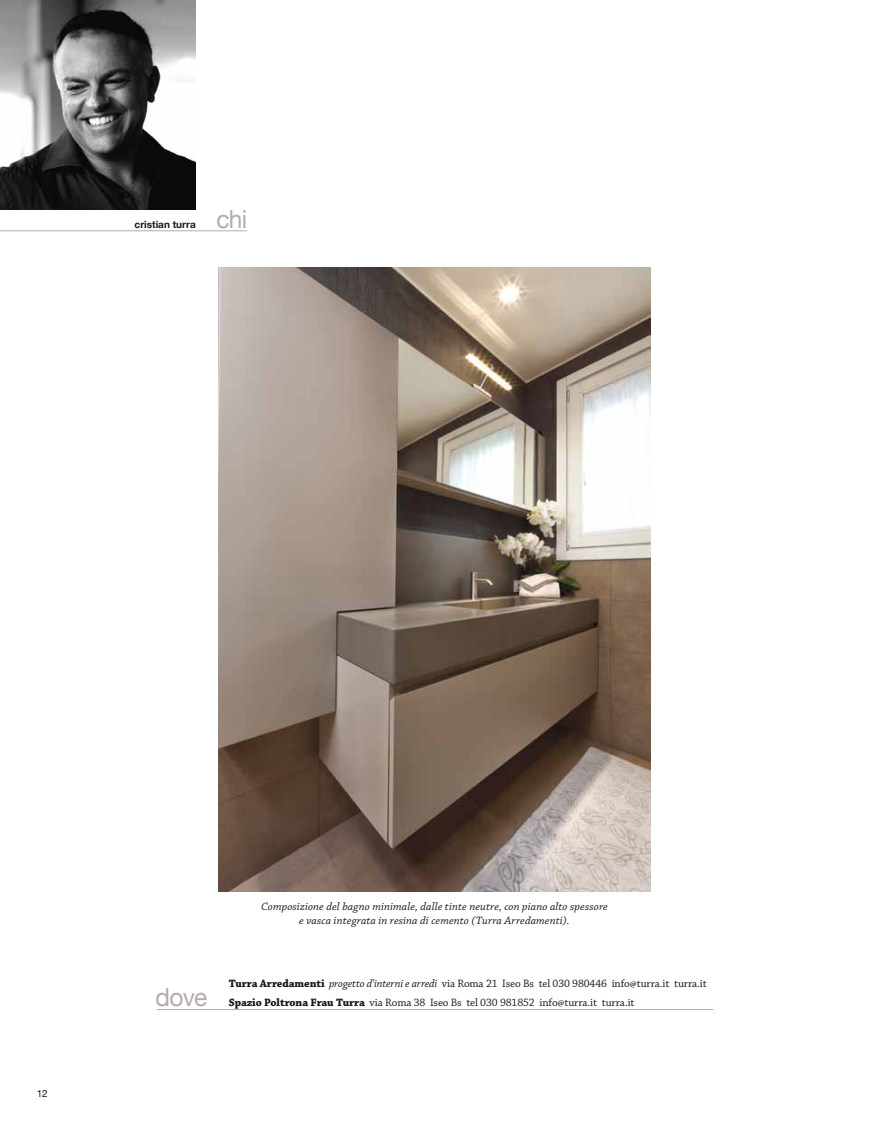
<style>
.page{position:relative;width:869px;height:1134px;background:#fff}
.page>*{position:absolute;margin:0;border:0;box-sizing:border-box;transform-origin:0 0}
.t1{font:25px "Helvetica Neue";letter-spacing:-.03em;color:#b5adaa}
.t2{font:11.25px "Chaparral Pro";letter-spacing:-.01em;color:#1a171c}
.t3{font:italic 11.25px/13.8px "Chaparral Pro";letter-spacing:.01em;color:#1a171c;text-align:center}
.t4{font:700 10px "Helvetica Neue";color:#1a171c}
.t5{font:10px "Helvetica Neue";color:#1a171c}
.s1{font-weight:700}
.s2{font-style:italic}
</style>
<div class="page">
<hr style="left:0;top:230px;width:247px;height:1px;background:#b5adaa">
<hr style="left:157px;top:1009px;width:556px;height:1px;background:#b5adaa">
<img style="left:0;top:0;width:196px;height:209px">
<img style="left:219px;top:268px;width:430px;height:623px">
<p class="t4" style="left:134px;top:218px;width:63px">cristian turra</p>
<h1 class="t1" style="left:216px;top:204px;width:32px">chi</h1>
<p class="t5" style="left:37px;top:1088px;width:13px">12</p>
<p class="t3" style="left:261px;top:900px;width:348px">Composizione del bagno minimale, dalle tinte neutre, con piano alto spessore e vasca integrata in resina di cemento (Turra Arredamenti).</p>
<p class="t2" style="left:228px;top:977px;width:479px"><span class="s1">Turra Arredamenti</span> <span class="s2">progetto d’interni e arredi</span> via Roma 21 Iseo Bs tel 030 980446 info@turra.it turra.it</p>
<h1 class="t1" style="left:155px;top:983px;width:53px">dove</h1>
<p class="t2" style="left:228px;top:997px;width:407px"><span class="s1">Spazio Poltrona Frau Turra</span> via Roma 38 Iseo Bs tel 030 981852 info@turra.it turra.it</p>
</div>
